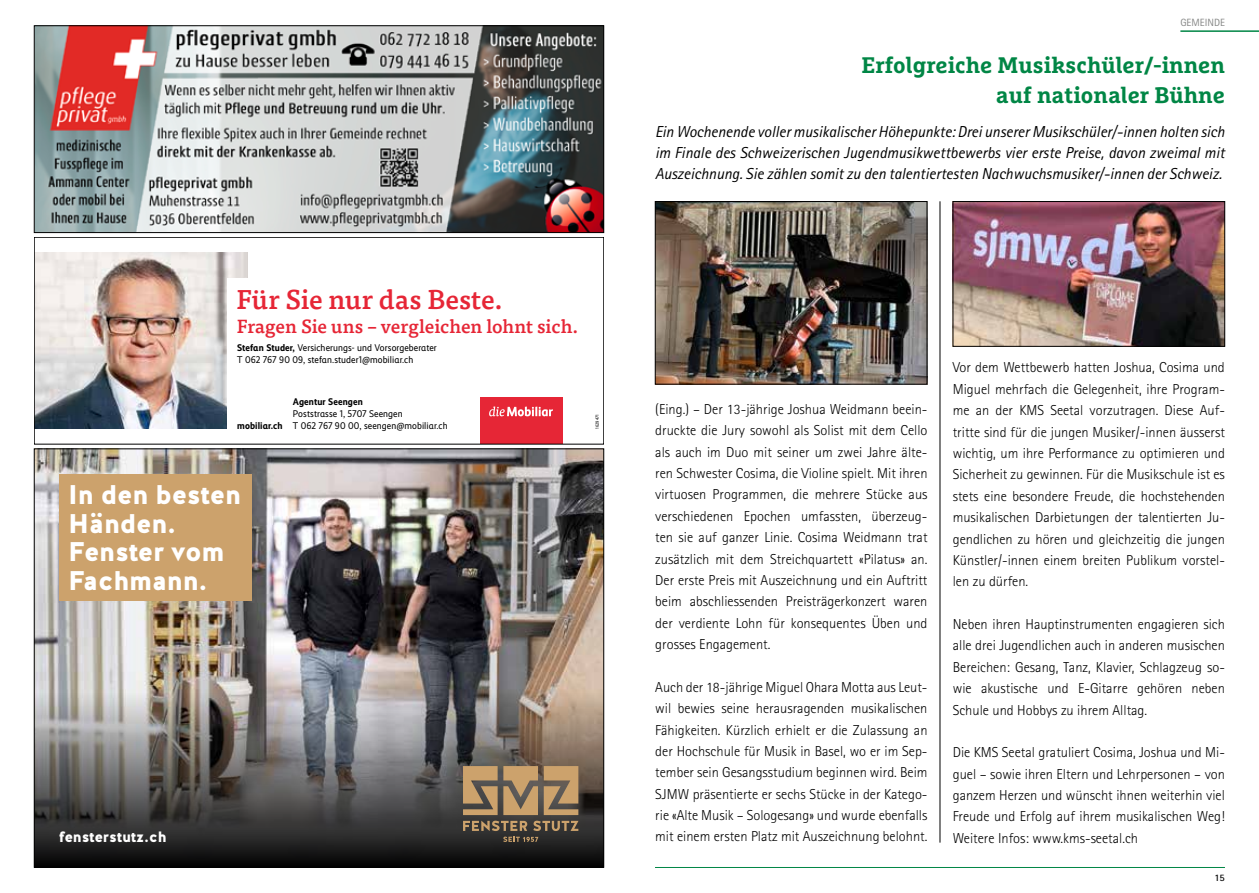
<style>
.page{position:relative;width:1259px;height:893px;background:#fff}
.page>*{position:absolute;margin:0;border:0;box-sizing:border-box;transform-origin:0 0}
.t1{font:900 27px/28.5px "Halis GR";color:#fff}
.t2{font:500 27px "Tisa Pro";color:#e62636}
.t3{font:700 22.5px/30px "Marselis Slab Pro";color:#008645;text-align:right}
.t4{font:500 18.9px "Tisa Pro";letter-spacing:-.005em;color:#e62636}
.t5{font:italic 15.9px/21.3px "Rotis Sans Serif Std";color:#000;text-align:justify}
.t6{font:900 15px "Halis GR";color:#fff}
.t7{font:300 14.4px/21.3px "Rotis Sans Serif Std";color:#000;text-align:justify}
.t8{font:10.5px "Rotis Sans Serif Std";color:#868786}
.t9{font:700 9.9px "Rotis Sans Serif Std";color:#000}
.t10{font:9.75px/12px "Mobiliar Realist";letter-spacing:.01em;color:#000}
.t11{font:700 9.75px "Mobiliar Realist";letter-spacing:.01em;color:#000}
.t12{font:4.5px "Mobiliar Realist";letter-spacing:.01em;color:#000}
.s1{font-weight:700}
</style>
<div class="page">
<img style="left:36px;top:28px;width:566px;height:203px">
<div style="left:34px;top:26px;width:570px;height:207px;border:1px solid #000"></div>
<img style="left:36px;top:451px;width:566px;height:242px">
<svg style="left:36px;top:693px;width:566px;height:172px;background:#5d5a59"></svg>
<svg style="left:463px;top:821px;width:64px;height:10px"></svg>
<svg style="left:533px;top:821px;width:45px;height:10px"></svg>
<svg style="left:503px;top:837px;width:35px;height:5px"></svg>
<svg style="left:503px;top:766px;width:35px;height:49px;background:#b49267"></svg>
<svg style="left:544px;top:766px;width:34px;height:49px;background:#ae8d64"></svg>
<svg style="left:463px;top:766px;width:34px;height:49px;background:#aa8b62"></svg>
<div style="left:60px;top:474px;width:192px;height:126px;background:#cca26c"></div>
<img style="left:36px;top:253px;width:211px;height:176px">
<div style="left:227px;top:322px;width:83px;height:114px;background:#fff"></div>
<div style="left:479px;top:397px;width:83px;height:47px;background:#e62636"></div>
<svg style="left:489px;top:406px;width:64px;height:10px"></svg>
<div style="left:227px;top:279px;width:373px;height:64px;background:#fff"></div>
<div style="left:34px;top:237px;width:570px;height:207px;border:1px solid #000"></div>
<hr style="left:1180px;top:30px;width:79px;height:2px;background:#008645">
<hr style="left:655px;top:867px;width:570px;height:1px;background:#008645">
<img style="left:657px;top:203px;width:268px;height:179px">
<div style="left:655px;top:201px;width:272px;height:183px;border:1px solid #000"></div>
<hr style="left:939px;top:201px;width:1px;height:642px;background:#000">
<img style="left:954px;top:203px;width:269px;height:142px">
<div style="left:952px;top:201px;width:273px;height:146px;border:1px solid #000"></div>
<h1 class="t2" style="left:236px;top:278px;width:268px">Für Sie nur das Beste.</h1>
<h3 class="t4" style="left:237px;top:311px;width:343px">Fragen Sie uns – vergleichen lohnt sich.</h3>
<p class="t10" style="left:237px;top:341px;width:201px"><span class="s1">Stefan Studer,</span> Versicherungs- und Vorsorgeberater<br>T 062 767 90 09, stefan.studer1@mobiliar.ch</p>
<p class="t11" style="left:293px;top:396px;width:71px">Agentur Seengen</p>
<p class="t10" style="left:293px;top:408px;width:156px">Poststrasse 1, 5707 Seengen<br>T 062 767 90 00, seengen@mobiliar.ch</p>
<p class="t11" style="left:237px;top:420px;width:47px">mobiliar.ch</p>
<p class="t12" style="left:595px;top:429px;width:16px;rotate:-90deg">1629471</p>
<h1 class="t1" style="left:68px;top:481px;width:174px">In den besten<br>Händen.<br>Fenster vom<br>Fachmann.</h1>
<p class="t6" style="left:60px;top:827px;width:108px">fensterstutz.ch</p>
<p class="t8" style="left:1180px;top:16px;width:46px">GEMEINDE</p>
<h2 class="t3" style="left:861px;top:50px;width:365px">Erfolgreiche Musikschüler/-innen auf nationaler Bühne</h2>
<p class="t5" style="left:655px;top:121px;width:571px">Ein Wochenende voller musikalischer Höhepunkte: Drei unserer Musikschüler/-innen holten sich im Finale des Schweizerischen Jugendmusikwettbewerbs vier erste Preise, davon zweimal mit Auszeichnung. Sie zählen somit zu den talentiertesten Nachwuchsmusiker/-innen der Schweiz.</p>
<p class="t7" style="left:655px;top:399px;width:274px">(Eing.) – Der 13-jährige Joshua Weidmann beein&shy;druckte die Jury sowohl als Solist mit dem Cello als auch im Duo mit seiner um zwei Jahre älte&shy;ren Schwester Cosima, die Violine spielt. Mit ihren virtuosen Programmen, die mehrere Stücke aus verschiedenen Epochen umfassten, überzeug&shy;ten sie auf ganzer Linie. Cosima Weidmann trat zusätzlich mit dem Streichquartett «Pilatus» an.<br>Der erste Preis mit Auszeichnung und ein Auftritt beim abschliessenden Preisträgerkonzert waren der verdiente Lohn für konsequentes Üben und grosses Engagement.</p>
<p class="t7" style="left:655px;top:676px;width:274px">Auch der 18-jährige Miguel Ohara Motta aus Leut&shy;wil bewies seine herausragenden musikalischen Fähigkeiten. Kürzlich erhielt er die Zulassung an der Hochschule für Musik in Basel, wo er im Sep&shy;tember sein Gesangsstudium beginnen wird. Beim SJMW präsentierte er sechs Stücke in der Katego&shy;rie «Alte Musik – Sologesang» und wurde ebenfalls mit einem ersten Platz mit Auszeichnung belohnt.</p>
<p class="t7" style="left:952px;top:357px;width:274px">Vor dem Wettbewerb hatten Joshua, Cosima und Miguel mehrfach die Gelegenheit, ihre Program&shy;me an der KMS Seetal vorzutragen. Diese Auf&shy;tritte sind für die jungen Musiker/-innen äusserst wichtig, um ihre Performance zu optimieren und Sicherheit zu gewinnen. Für die Musikschule ist es stets eine besondere Freude, die hochstehenden musikalischen Darbietungen der talentierten Ju&shy;gendlichen zu hören und gleichzeitig die jungen Künstler/-innen einem breiten Publikum vorstel&shy;len zu dürfen.</p>
<p class="t7" style="left:952px;top:614px;width:274px">Neben ihren Hauptinstrumenten engagieren sich alle drei Jugendlichen auch in anderen musischen Bereichen: Gesang, Tanz, Klavier, Schlagzeug so&shy;wie akustische und E-Gitarre gehören neben Schule und Hobbys zu ihrem Alltag.</p>
<p class="t7" style="left:952px;top:742px;width:274px">Die KMS Seetal gratuliert Cosima, Joshua und Mi&shy;guel – sowie ihren Eltern und Lehrpersonen – von ganzem Herzen und wünscht ihnen weiterhin viel Freude und Erfolg auf ihrem musikalischen Weg!<br>Weitere Infos: www.kms-seetal.ch</p>
<p class="t9" style="left:1214px;top:871px;width:12px">15</p>
</div>
